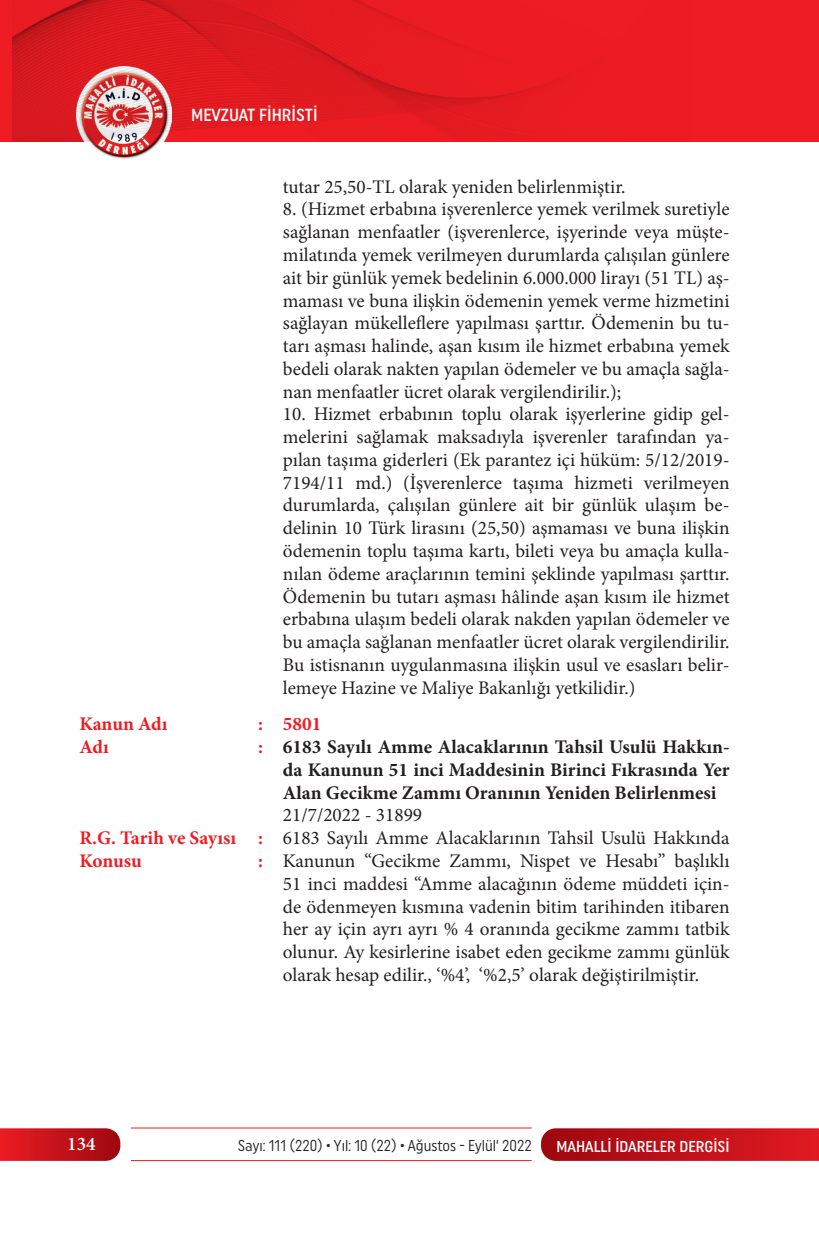
<style>
.page{position:relative;width:819px;height:1241px;background:#fff}
.page>*{position:absolute;margin:0;border:0;box-sizing:border-box;transform-origin:0 0}
.t1{font:19.25px/22.8px "Minion Pro";color:#231f20;text-align:justify}
.t2{font:700 19.25px/22.8px "Minion Pro";color:#231f20;text-align:justify}
.t3{font:700 19.25px/22.8px "Minion Pro";letter-spacing:-.005em;color:#ee1d23}
.t4{font:600 19.25px "Minion Pro";color:#fff}
.t5{font:500 17.5px "Uniform Condensed";color:#fff}
.t6{font:15.75px "Uniform Condensed";color:#231f20;scale:.95 1}
.t7{font:500 15.75px "Uniform Condensed";color:#fff}
</style>
<div class="page">
<svg style="left:541px;top:1128px;width:278px;height:32px;background:#c0151d"></svg>
<svg style="left:0;top:1128px;width:120px;height:32px;background:#c61920"></svg>
<hr style="left:131px;top:1127px;width:400px;height:1px;background:#ee1d23">
<hr style="left:131px;top:1159px;width:400px;height:1px;background:#ee1d23">
<div style="left:0;top:0;width:819px;height:141px;background:#ee1d23"></div>
<img style="left:76px;top:141px;width:96px;height:18px">
<img style="left:13px;top:0;width:550px;height:141px">
<p class="t5" style="left:191px;top:105px;width:128px">MEVZUAT FİHRİSTİ</p>
<p class="t3" style="left:79px;top:712px;width:90px">Kanun Adı</p>
<p class="t3" style="left:258px;top:712px;width:6px">:</p>
<p class="t3" style="left:79px;top:735px;width:31px">Adı</p>
<p class="t3" style="left:258px;top:735px;width:6px">:</p>
<p class="t3" style="left:79px;top:826px;width:185px">R.G. Tarih ve Sayısı :<br>Konusu</p>
<p class="t3" style="left:258px;top:849px;width:6px">:</p>
<p class="t1" style="left:283px;top:175px;width:344px">tutar 25,50-TL olarak yeniden belirlenmiştir.</p>
<p class="t1" style="left:283px;top:198px;width:448px">8. (Hizmet erbabına işverenlerce yemek verilmek suretiyle sağlanan menfaatler (işverenlerce, işyerinde veya müşte&shy;milatında yemek verilmeyen durumlarda çalışılan günlere ait bir günlük yemek bedelinin 6.000.000 lirayı (51 TL) aş&shy;maması ve buna ilişkin ödemenin yemek verme hizmetini sağlayan mükelleflere yapılması şarttır. Ödemenin bu tu&shy;tarı aşması halinde, aşan kısım ile hizmet erbabına yemek bedeli olarak nakten yapılan ödemeler ve bu amaçla sağla&shy;nan menfaatler ücret olarak vergilendirilir.);</p>
<p class="t1" style="left:283px;top:403px;width:448px">10. Hizmet erbabının toplu olarak işyerlerine gidip gel&shy;melerini sağlamak maksadıyla işverenler tarafından ya&shy;pılan taşıma giderleri (Ek parantez içi hüküm: 5/12/2019- 7194/11 md.) (İşverenlerce taşıma hizmeti verilmeyen durumlarda, çalışılan günlere ait bir günlük ulaşım be&shy;delinin 10 Türk lirasını (25,50) aşmaması ve buna ilişkin ödemenin toplu taşıma kartı, bileti veya bu amaçla kulla&shy;nılan ödeme araçlarının temini şeklinde yapılması şarttır.<br>Ödemenin bu tutarı aşması hâlinde aşan kısım ile hizmet erbabına ulaşım bedeli olarak nakden yapılan ödemeler ve bu amaçla sağlanan menfaatler ücret olarak vergilendirilir.<br>Bu istisnanın uygulanmasına ilişkin usul ve esasları belir&shy;lemeye Hazine ve Maliye Bakanlığı yetkilidir.)</p>
<p class="t3" style="left:283px;top:712px;width:40px">5801</p>
<p class="t2" style="left:283px;top:735px;width:448px">6183 Sayılı Amme Alacaklarının Tahsil Usulü Hakkın&shy;da Kanunun 51 inci Maddesinin Birinci Fıkrasında Yer Alan Gecikme Zammı Oranının Yeniden Belirlenmesi</p>
<p class="t1" style="left:283px;top:803px;width:448px;text-align:left">21/7/2022 - 31899<br>6183 Sayılı Amme Alacaklarının Tahsil Usulü Hakkında Kanunun “Gecikme Zammı, Nispet ve Hesabı” başlıklı 51 inci maddesi “Amme alacağının ödeme müddeti için&shy;de ödenmeyen kısmına vadenin bitim tarihinden itibaren her ay için ayrı ayrı % 4 oranında gecikme zammı tatbik olunur. Ay kesirlerine isabet eden gecikme zammı günlük olarak hesap edilir., ‘%4’, ‘%2,5’ olarak değiştirilmiştir.</p>
<p class="t4" style="left:67px;top:1130px;width:30px">134</p>
<p class="t6" style="left:238px;top:1136px;width:311px">Sayı: 111 (220) • Yıl: 10 (22) • Ağustos - Eylül‘ 2022</p>
<p class="t7" style="left:556px;top:1136px;width:175px">MAHALLİ İDARELER DERGİSİ</p>
</div>
